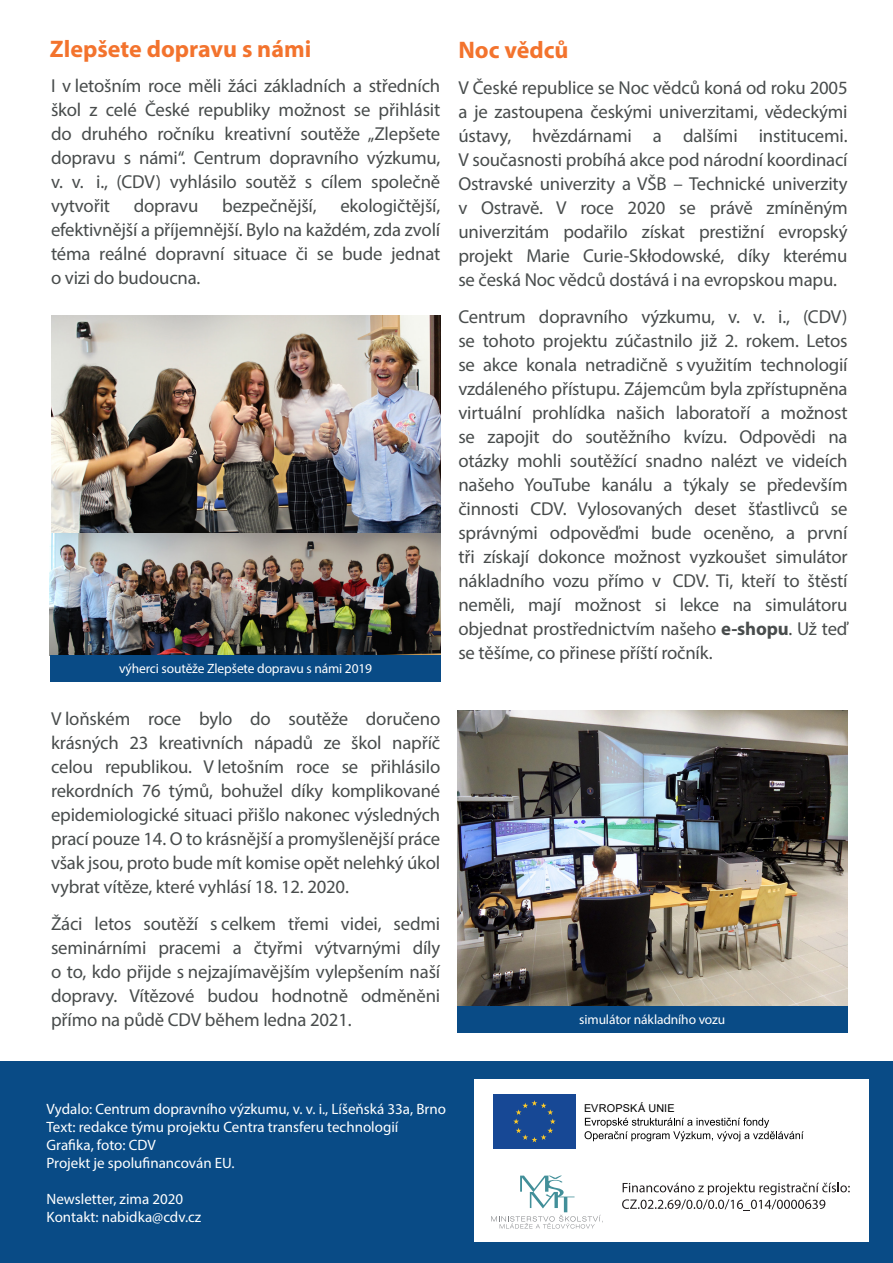
<style>
.page{position:relative;width:893px;height:1263px;background:#fff}
.page>*{position:absolute;margin:0;border:0;box-sizing:border-box;transform-origin:0 0}
.t1{font:700 24px "Myriad Pro";color:#f3732d}
.t2{font:18.75px/24px "Myriad Pro";letter-spacing:-.01em;color:#484c4c;text-align:justify}
.t3{font:15px "Myriad Pro";color:#fff}
.t4{font:13.5px "Myriad Pro";letter-spacing:-.01em;color:#fff}
.t5{font:10.8px "Arial";letter-spacing:.02em;color:#000001}
.s1{font-weight:700}
</style>
<div class="page">
<div style="left:0;top:1062px;width:893px;height:201px;background:#094b86"></div>
<div style="left:474px;top:1079px;width:395px;height:163px;background:#fff"></div>
<svg style="left:622px;top:1182px;width:228px;height:29px"></svg>
<svg style="left:491px;top:1175px;width:112px;height:53px"></svg>
<div style="left:493px;top:1094px;width:83px;height:55px;background:#174895"></div>
<svg style="left:513px;top:1100px;width:43px;height:42px"></svg>
<svg style="left:585px;top:1118px;width:219px;height:23px"></svg>
<img style="left:457px;top:710px;width:391px;height:296px">
<img style="left:50px;top:316px;width:391px;height:339px">
<div style="left:457px;top:1006px;width:391px;height:27px;background:#094b86"></div>
<div style="left:50px;top:655px;width:391px;height:27px;background:#094b86"></div>
<p class="t1" style="left:50px;top:34px;width:263px">Zlepšete dopravu s námi</p>
<p class="t2" style="left:51px;top:74px;width:391px">I v letošním roce měli žáci základních a středních škol z celé České republiky možnost se přihlásit do druhého ročníku kreativní soutěže „Zlepšete dopravu s námi“. Centrum dopravního výzkumu, v. v. i., (CDV) vyhlásilo soutěž s cílem společně vytvořit</p>
<p class="t2" style="left:51px;top:194px;width:391px;text-indent:289px">ekologičtější, efektivnější a příjemnější. Bylo na každém, zda zvolí téma reálné dopravní situace či se bude jednat o vizi do budoucna.</p>
<p class="t2" style="left:134px;top:194px;width:66px">dopravu</p>
<p class="t2" style="left:222px;top:194px;width:96px">bezpečnější,</p>
<p class="t4" style="left:119px;top:660px;width:255px">výherci soutěže Zlepšete dopravu s námi 2019</p>
<p class="t2" style="left:51px;top:707px;width:391px">V loňském roce bylo do soutěže doručeno krásných 23 kreativních nápadů ze škol napříč celou republikou. V letošním roce se přihlásilo rekordních 76 týmů, bohužel díky komplikované epidemiologické situaci přišlo nakonec výsledných prací pouze 14. O to krásnější a promyšlenější práce však jsou, proto bude mít komise opět nelehký úkol vybrat vítěze, které vyhlásí 18. 12. 2020.</p>
<p class="t2" style="left:51px;top:911px;width:391px">Žáci letos soutěží s celkem třemi videi, sedmi seminárními pracemi a čtyřmi výtvarnými díly o to, kdo přijde s nejzajímavějším vylepšením naší dopravy. Vítězové budou hodnotně odměněni přímo na půdě CDV během ledna 2021.</p>
<p class="t1" style="left:458px;top:34px;width:112px">Noc vědců</p>
<p class="t2" style="left:458px;top:76px;width:391px">V České republice se Noc vědců koná od roku 2005 a je zastoupena českými univerzitami, vědeckými ústavy, hvězdárnami a dalšími institucemi.<br>V současnosti probíhá akce pod národní koordinací Ostravské univerzity a VŠB – Technické univerzity v Ostravě. V roce 2020 se právě zmíněným univerzitám podařilo získat prestižní evropský projekt Marie Curie-Skłodowské, díky kterému se česká Noc vědců dostává i na evropskou mapu.</p>
<p class="t2" style="left:458px;top:305px;width:391px">Centrum dopravního výzkumu, v. v. i., (CDV) se tohoto projektu zúčastnilo již 2. rokem. Letos se akce konala netradičně s využitím technologií vzdáleného přístupu. Zájemcům byla zpřístupněna virtuální prohlídka našich laboratoří a možnost se zapojit do soutěžního kvízu. Odpovědi na otázky mohli soutěžící snadno nalézt ve videích našeho YouTube kanálu a týkaly se především činnosti CDV. Vylosovaných deset šťastlivců se správnými odpověďmi bude oceněno, a první tři získají dokonce možnost vyzkoušet simulátor nákladního vozu přímo v CDV. Ti, kteří to štěstí neměli, mají možnost si lekce na simulátoru objednat prostřednictvím našeho <span class="s1">e-shopu</span>. Už teď se těšíme, co přinese příští ročník.</p>
<p class="t4" style="left:579px;top:1011px;width:147px">simulátor nákladního vozu</p>
<p class="t3" style="left:47px;top:1099px;width:401px">Vydalo: Centrum dopravního výzkumu, v. v. i., Líšeňská 33a, Brno</p>
<p class="t3" style="left:47px;top:1117px;width:353px">Text: redakce týmu projektu Centra transferu technologií</p>
<p class="t3" style="left:47px;top:1135px;width:111px">Grafika, foto: CDV</p>
<p class="t3" style="left:47px;top:1153px;width:190px">Projekt je spolufinancován EU.</p>
<p class="t3" style="left:47px;top:1189px;width:138px">Newsletter, zima 2020</p>
<p class="t3" style="left:47px;top:1207px;width:156px">Kontakt: nabidka@cdv.cz</p>
<p class="t5" style="left:584px;top:1100px;width:92px">EVROPSKÁ UNIE</p>
</div>
